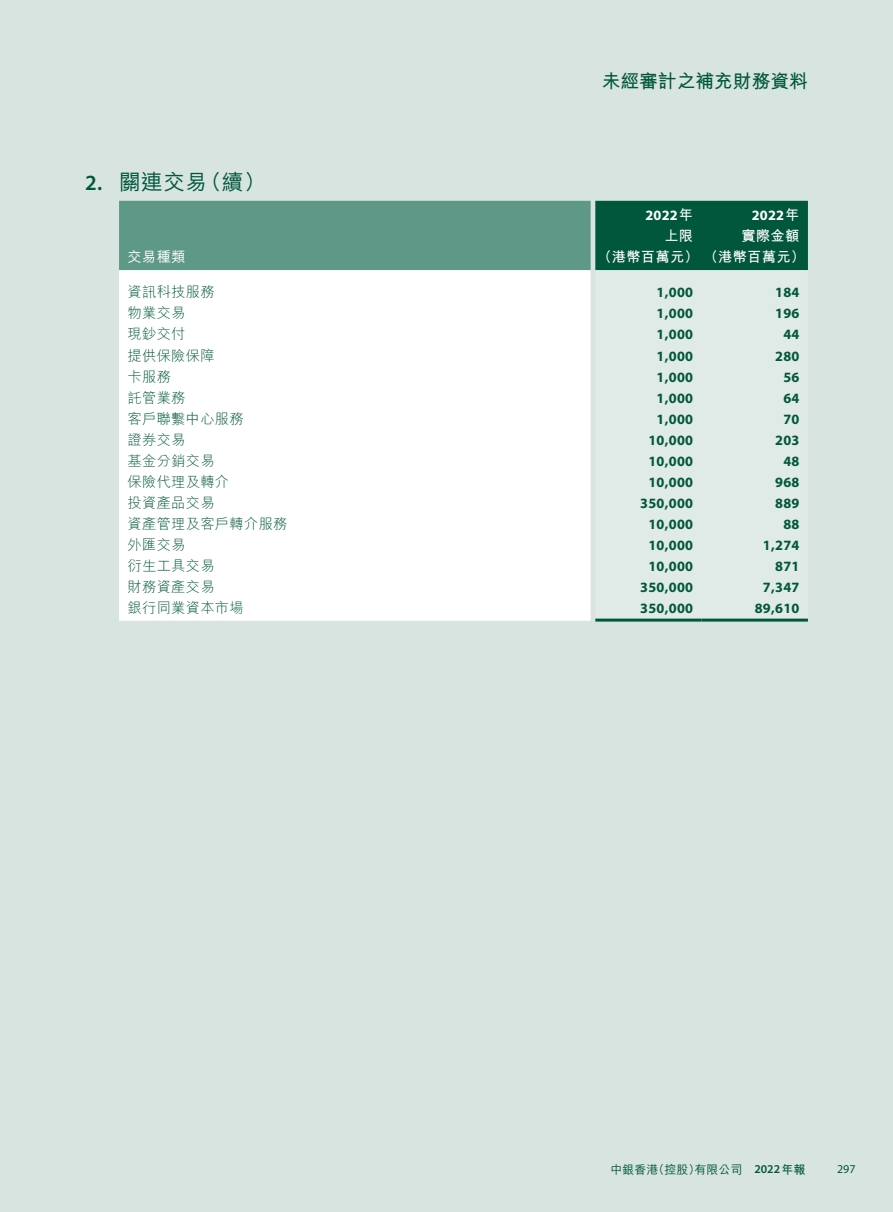
<style>
.page{position:relative;width:893px;height:1212px;background:#d7e4e0}
.page>*{position:absolute;margin:0;border:0;box-sizing:border-box;transform-origin:0 0}
.t1{font:500 21.75px "M Hei HK";color:#00573c}
.t2{font:700 18.75px "M Hei HK";color:#00573c}
.t3{font:700 14.25px "Myriad Pro";letter-spacing:.02em;color:#00573c}
.t4{font:300 14.25px "M Hei HK";letter-spacing:.02em;color:#00573c}
.t5{font:700 14.25px "M Hei HK";letter-spacing:.02em;color:#fff}
.t6{font:700 14.25px "Myriad Pro";letter-spacing:.02em;color:#fff}
.t7{font:500 14.25px "M Hei HK";color:#fff}
.t8{font:500 12px "M Hei HK";color:#00573c}
.t9{font:12px "Myriad Pro";color:#00573c}
.s1{font-family:"Myriad Pro";font-weight:600}
.s2{font-family:"M Hei HK"}
.s3{font-weight:700}
</style>
<div class="page">
<svg style="left:119px;top:201px;width:689px;height:69px;background:#418571"></svg>
<div style="left:119px;top:270px;width:472px;height:351px;background:#fff"></div>
<hr style="left:595px;top:619px;width:107px;height:3px;background:#00573c">
<hr style="left:702px;top:619px;width:106px;height:3px;background:#00573c">
<h1 class="t1" style="left:85px;top:166px;width:182px"><span class="s1">2.</span> 關連交易（續）</h1>
<h2 class="t2" style="left:602px;top:67px;width:208px">未經審計之補充財務資料</h2>
<p class="t6" style="left:645px;top:206px;width:49px">2022<span class="s2">年</span></p>
<p class="t5" style="left:664px;top:225px;width:30px">上限</p>
<p class="t6" style="left:752px;top:206px;width:49px">2022<span class="s2">年</span></p>
<p class="t5" style="left:742px;top:225px;width:59px">實際金額</p>
<p class="t7" style="left:128px;top:246px;width:59px">交易種類</p>
<p class="t5" style="left:597px;top:246px;width:209px">（港幣百萬元）（港幣百萬元）</p>
<p class="t4" style="left:128px;top:285px;width:89px">資訊科技服務</p>
<p class="t3" style="left:657px;top:283px;width:38px">1,000</p>
<p class="t3" style="left:775px;top:283px;width:26px">184</p>
<p class="t4" style="left:128px;top:306px;width:59px">物業交易</p>
<p class="t3" style="left:657px;top:304px;width:38px">1,000</p>
<p class="t3" style="left:775px;top:304px;width:26px">196</p>
<p class="t4" style="left:128px;top:327px;width:59px">現鈔交付</p>
<p class="t3" style="left:657px;top:325px;width:38px">1,000</p>
<p class="t3" style="left:783px;top:325px;width:18px">44</p>
<p class="t4" style="left:128px;top:348px;width:89px">提供保險保障</p>
<p class="t3" style="left:657px;top:346px;width:38px">1,000</p>
<p class="t3" style="left:775px;top:346px;width:26px">280</p>
<p class="t4" style="left:128px;top:369px;width:45px">卡服務</p>
<p class="t3" style="left:657px;top:367px;width:38px">1,000</p>
<p class="t3" style="left:783px;top:367px;width:18px">56</p>
<p class="t4" style="left:128px;top:390px;width:59px">託管業務</p>
<p class="t3" style="left:657px;top:388px;width:38px">1,000</p>
<p class="t3" style="left:783px;top:388px;width:18px">64</p>
<p class="t4" style="left:128px;top:411px;width:118px">客戶聯繫中心服務</p>
<p class="t3" style="left:657px;top:409px;width:38px">1,000</p>
<p class="t3" style="left:783px;top:409px;width:18px">70</p>
<p class="t4" style="left:128px;top:432px;width:59px">證券交易</p>
<p class="t3" style="left:648px;top:430px;width:46px">10,000</p>
<p class="t3" style="left:775px;top:430px;width:26px">203</p>
<p class="t4" style="left:128px;top:453px;width:89px">基金分銷交易</p>
<p class="t3" style="left:648px;top:451px;width:46px">10,000</p>
<p class="t3" style="left:783px;top:451px;width:18px">48</p>
<p class="t4" style="left:128px;top:474px;width:103px">保險代理及轉介</p>
<p class="t3" style="left:648px;top:472px;width:46px">10,000</p>
<p class="t3" style="left:775px;top:472px;width:26px">968</p>
<p class="t4" style="left:128px;top:495px;width:89px">投資產品交易</p>
<p class="t3" style="left:640px;top:493px;width:54px">350,000</p>
<p class="t3" style="left:775px;top:493px;width:26px">889</p>
<p class="t4" style="left:128px;top:516px;width:161px">資產管理及客戶轉介服務</p>
<p class="t3" style="left:648px;top:514px;width:46px">10,000</p>
<p class="t3" style="left:783px;top:514px;width:18px">88</p>
<p class="t4" style="left:128px;top:537px;width:59px">外匯交易</p>
<p class="t3" style="left:648px;top:535px;width:46px">10,000</p>
<p class="t3" style="left:763px;top:535px;width:38px">1,274</p>
<p class="t4" style="left:128px;top:558px;width:89px">衍生工具交易</p>
<p class="t3" style="left:648px;top:556px;width:46px">10,000</p>
<p class="t3" style="left:775px;top:556px;width:26px">871</p>
<p class="t4" style="left:128px;top:579px;width:89px">財務資產交易</p>
<p class="t3" style="left:640px;top:577px;width:54px">350,000</p>
<p class="t3" style="left:763px;top:577px;width:38px">7,347</p>
<p class="t4" style="left:128px;top:600px;width:118px">銀行同業資本市場</p>
<p class="t3" style="left:640px;top:598px;width:54px">350,000</p>
<p class="t3" style="left:755px;top:598px;width:46px">89,610</p>
<p class="t8" style="left:610px;top:1160px;width:196px">中銀香港（控股）有限公司 <span class="s1">2022</span><span class="s3">年報</span></p>
<p class="t9" style="left:837px;top:1161px;width:20px">297</p>
</div>
